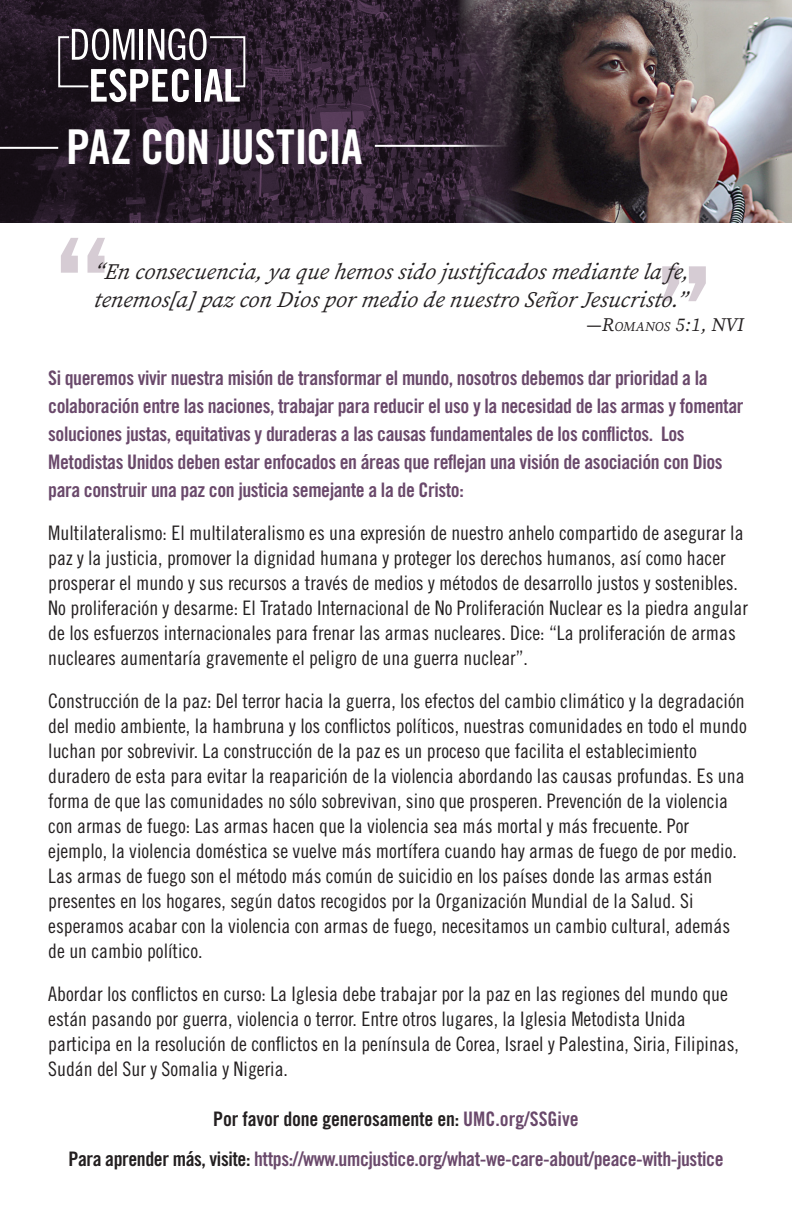
<style>
.page{position:relative;width:792px;height:1224px;background:#fff}
.page>*{position:absolute;margin:0;border:0;box-sizing:border-box;transform-origin:0 0}
._2020_KIT_Body_Text{font:144px "Trade Gothic LT Std Bd Cn 20";color:#d6ccd4}
.t1{font:48px "Trade Gothic LT Std Bd Cn 20";letter-spacing:-.025em;color:#fff}
.t2{font:italic 22px/28px "Source Serif Variable";letter-spacing:.01em;color:#231f20}
._2020_KIT_Body_Text-2{font:20px/25px "Trade Gothic LT Std Cn 18";color:#231f20}
._2020_KIT_Body_Text-3{font:20px/28px "Trade Gothic LT Std Bd Cn 20";letter-spacing:-.02em;color:#6a496b}
._2020_KIT_Body_Text-4{font:20px "Trade Gothic LT Std Bd Cn 20";letter-spacing:-.01em;color:#231f20}
.t3{font:italic 19px "Source Serif Variable";color:#231f20}
.s1{font-size:13.4px}
.s2{color:#6a496b}
.s3{color:#231f20}
</style>
<div class="page">
<img style="left:0;top:0;width:456px;height:222px">
<hr style="left:375px;top:145px;width:417px;height:2px;background:#fff">
<img style="left:456px;top:0;width:336px;height:222px">
<hr style="left:0;top:147px;width:58px;height:2px;background:#fff">
<svg style="left:58px;top:28px;width:187px;height:74px"></svg>
<p class="t1" style="left:66px;top:117px;width:298px">PAZ CON JUSTICIA</p>
<p class="_2020_KIT_Body_Text" style="left:51px;top:204px;width:65px">“</p>
<p class="t2" style="left:93px;top:257px;width:602px">“En consecuencia,ya quehemossido justificadosmediantela fe, tenemos[a] paz con Diospormedio denuestro SeñorJesucristo.”</p>
<p class="t3" style="left:586px;top:312px;width:159px">—R<span class="s1">OMANOS</span> 5:1, NVI</p>
<p class="_2020_KIT_Body_Text" style="left:652px;top:231px;width:65px">”</p>
<p class="_2020_KIT_Body_Text-3" style="left:48px;top:363px;width:661px">Si queremos vivir nuestra misión de transformar el mundo, nosotros debemos dar prioridad a la</p>
<p class="_2020_KIT_Body_Text-3" style="left:48px;top:391px;width:697px">colaboración entre las naciones, trabajar para reducir el uso y la necesidad de las armas y fomentar soluciones justas, equitativas y duraderas a las causas fundamentales de los conflictos. Los Metodistas Unidos deben estar enfocados en áreas que reflejan una visión de asociación con Dios para construir una paz con justicia semejante a la de Cristo:</p>
<p class="_2020_KIT_Body_Text-2" style="left:48px;top:520px;width:701px">Multilateralismo: El multilateralismo es una expresión de nuestro anhelo compartido de asegurar la paz y la justicia, promover la dignidad humana y proteger los derechos humanos, así como hacer prosperar el mundo y sus recursos a través de medios y métodos de desarrollo justos y sostenibles.<br>No proliferación y desarme: El Tratado Internacional de No Proliferación Nuclear es la piedra angular de los esfuerzos internacionales para frenar las armas nucleares. Dice: “La proliferación de armas nucleares aumentaría gravemente el peligro de una guerra nuclear”.</p>
<p class="_2020_KIT_Body_Text-2" style="left:48px;top:688px;width:700px">Construcción de la paz: Del terror hacia la guerra, los efectos del cambio climático y la degradación del medio ambiente, la hambruna y los conflictos políticos, nuestras comunidades en todo el mundo luchan por sobrevivir. La construcción de la paz es un proceso que facilita el establecimiento duradero de esta para evitar la reaparición de la violencia abordando las causas profundas. Es una forma de que las comunidades no sólo sobrevivan, sino que prosperen. Prevención de la violencia con armas de fuego: Las armas hacen que la violencia sea más mortal y más frecuente. Por ejemplo, la violencia doméstica se vuelve más mortífera cuando hay armas de fuego de por medio.<br>Las armas de fuego son el método más común de suicidio en los países donde las armas están presentes en los hogares, según datos recogidos por la Organización Mundial de la Salud. Si esperamos acabar con la violencia con armas de fuego, necesitamos un cambio cultural, además de un cambio político.</p>
<p class="_2020_KIT_Body_Text-2" style="left:48px;top:981px;width:692px">Abordar los conflictos en curso: La Iglesia debe trabajar por la paz en las regiones del mundo que están pasando por guerra, violencia o terror. Entre otros lugares, la Iglesia Metodista Unida participa en la resolución de conflictos en la península de Corea, Israel y Palestina, Siria, Filipinas, Sudán del Sur y Somalia y Nigeria.</p>
<p class="_2020_KIT_Body_Text-4" style="left:213px;top:1107px;width:367px">Por favor done generosamente en: <span class="s2">UMC.org/SSGive</span></p>
<p class="_2020_KIT_Body_Text-3" style="left:68px;top:1145px;width:657px"><span class="s3">Para aprender más, visite:</span> https://www.umcjustice.org/what-we-care-about/peace-with-justice</p>
</div>
